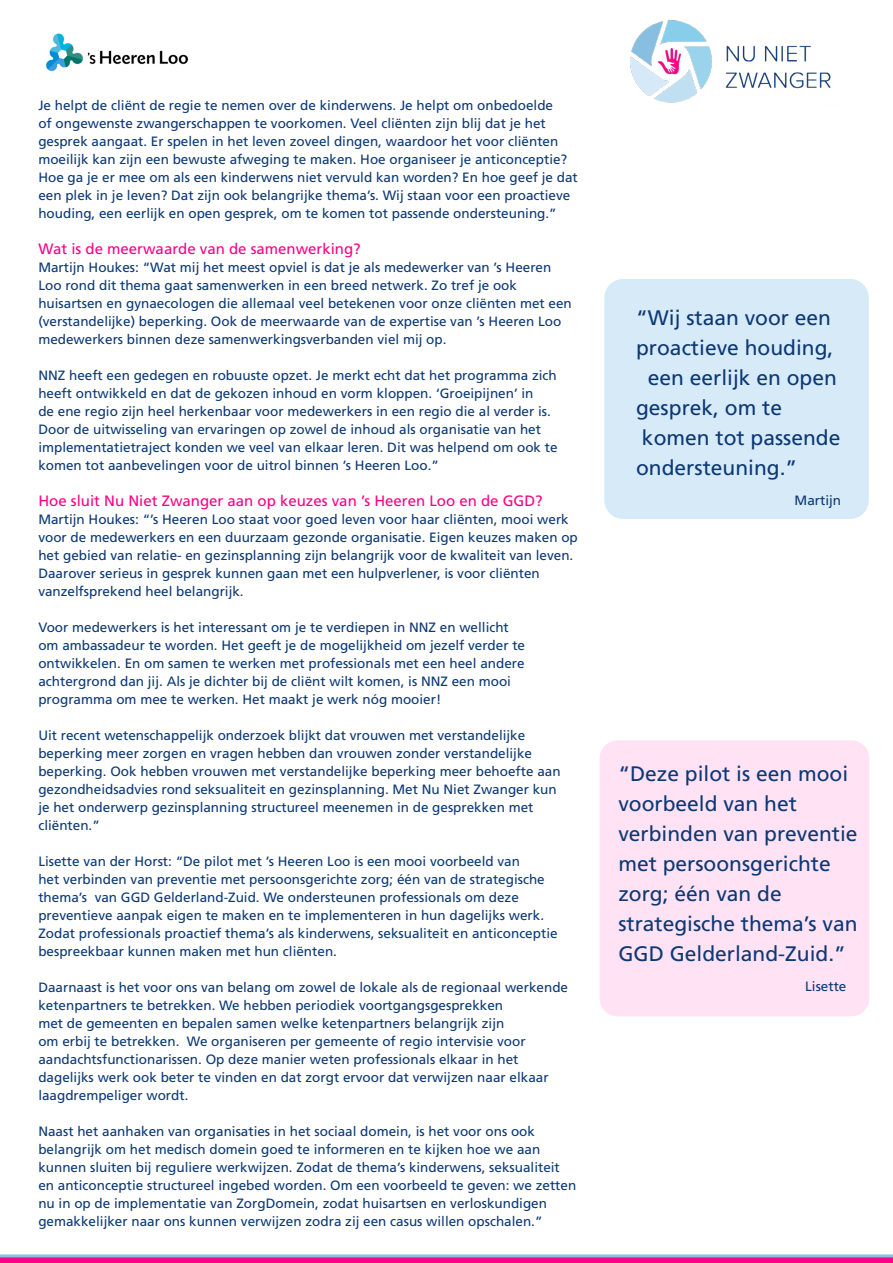
<style>
.page{position:relative;width:893px;height:1263px;background:#fff}
.page>*{position:absolute;margin:0;border:0;box-sizing:border-box;transform-origin:0 0}
.t1{font:21px/30px "Frutiger LT Pro";color:#0c3875}
.t2{font:15px "Frutiger LT Pro";color:#fd0086}
.t3{font:13.5px/18px "Frutiger LT Pro";color:#0c3875}
</style>
<div class="page">
<img style="left:630px;top:20px;width:201px;height:83px">
<div style="left:605px;top:280px;width:263px;height:238px;background:#d7eaf8;border-radius:18px"></div>
<div style="left:604px;top:279px;width:265px;height:240px;border:2px solid #d6e9f8;border-radius:18px"></div>
<svg style="left:0;top:1254px;width:893px;height:9px;background:#d64daa"></svg>
<div style="left:600px;top:740px;width:269px;height:276px;background:#ffe2f4;border-radius:18px"></div>
<img style="left:46px;top:33px;width:142px;height:38px">
<p class="t3" style="left:38px;top:96px;width:541px">Je helpt de cliënt de regie te nemen over de kinderwens. Je helpt om onbedoelde<br>of ongewenste zwangerschappen te voorkomen. Veel cliënten zijn blij dat je het gesprek aangaat. Er spelen in het leven zoveel dingen, waardoor het voor cliënten moeilijk kan zijn een bewuste afweging te maken. Hoe organiseer je anticonceptie?<br>Hoe ga je er mee om als een kinderwens niet vervuld kan worden? En hoe geef je dat een plek in je leven? Dat zijn ook belangrijke thema’s. Wij staan voor een proactieve houding, een eerlijk en open gesprek, om te komen tot passende ondersteuning.”</p>
<p class="t2" style="left:38px;top:240px;width:324px">Wat is de meerwaarde van de samenwerking?</p>
<p class="t3" style="left:38px;top:258px;width:535px">Martijn Houkes: “Wat mij het meest opviel is dat je als medewerker van ’s Heeren Loo rond dit thema gaat samenwerken in een breed netwerk. Zo tref je ook huisartsen en gynaecologen die allemaal veel betekenen voor onze cliënten met een (verstandelijke) beperking. Ook de meerwaarde van de expertise van ’s Heeren Loo medewerkers binnen deze samenwerkingsverbanden viel mij op.</p>
<p class="t3" style="left:38px;top:366px;width:521px">NNZ heeft een gedegen en robuuste opzet. Je merkt echt dat het programma zich heeft ontwikkeld en dat de gekozen inhoud en vorm kloppen. ‘Groeipijnen’ in<br>de ene regio zijn heel herkenbaar voor medewerkers in een regio die al verder is.<br>Door de uitwisseling van ervaringen op zowel de inhoud als organisatie van het implementatietraject konden we veel van elkaar leren. Dit was helpend om ook te komen tot aanbevelingen voor de uitrol binnen ’s Heeren Loo.”</p>
<p class="t2" style="left:38px;top:492px;width:506px">Hoe sluit Nu Niet Zwanger aan op keuzes van ’s Heeren Loo en de GGD?</p>
<p class="t3" style="left:38px;top:510px;width:541px">Martijn Houkes: “’s Heeren Loo staat voor goed leven voor haar cliënten, mooi werk voor de medewerkers en een duurzaam gezonde organisatie. Eigen keuzes maken op het gebied van relatie- en gezinsplanning zijn belangrijk voor de kwaliteit van leven.<br>Daarover serieus in gesprek kunnen gaan met een hulpverlener, is voor cliënten vanzelfsprekend heel belangrijk.</p>
<p class="t3" style="left:38px;top:618px;width:488px">Voor medewerkers is het interessant om je te verdiepen in NNZ en wellicht om ambassadeur te worden. Het geeft je de mogelijkheid om jezelf verder te ontwikkelen. En om samen te werken met professionals met een heel andere achtergrond dan jij. Als je dichter bij de cliënt wilt komen, is NNZ een mooi programma om mee te werken. Het maakt je werk nóg mooier!</p>
<p class="t3" style="left:38px;top:726px;width:524px">Uit recent wetenschappelijk onderzoek blijkt dat vrouwen met verstandelijke beperking meer zorgen en vragen hebben dan vrouwen zonder verstandelijke beperking. Ook hebben vrouwen met verstandelijke beperking meer behoefte aan gezondheidsadvies rond seksualiteit en gezinsplanning. Met Nu Niet Zwanger kun je het onderwerp gezinsplanning structureel meenemen in de gesprekken met cliënten.”</p>
<p class="t3" style="left:38px;top:852px;width:521px">Lisette van der Horst: “De pilot met ’s Heeren Loo is een mooi voorbeeld van<br>het verbinden van preventie met persoonsgerichte zorg; één van de strategische thema’s van GGD Gelderland-Zuid. We ondersteunen professionals om deze preventieve aanpak eigen te maken en te implementeren in hun dagelijks werk.<br>Zodat professionals proactief thema’s als kinderwens, seksualiteit en anticonceptie bespreekbaar kunnen maken met hun cliënten.</p>
<p class="t3" style="left:38px;top:978px;width:531px">Daarnaast is het voor ons van belang om zowel de lokale als de regionaal werkende ketenpartners te betrekken. We hebben periodiek voortgangsgesprekken<br>met de gemeenten en bepalen samen welke ketenpartners belangrijk zijn<br>om erbij te betrekken. We organiseren per gemeente of regio intervisie voor aandachtsfunctionarissen. Op deze manier weten professionals elkaar in het dagelijks werk ook beter te vinden en dat zorgt ervoor dat verwijzen naar elkaar laagdrempeliger wordt.</p>
<p class="t3" style="left:38px;top:1122px;width:539px">Naast het aanhaken van organisaties in het sociaal domein, is het voor ons ook belangrijk om het medisch domein goed te informeren en te kijken hoe we aan kunnen sluiten bij reguliere werkwijzen. Zodat de thema’s kinderwens, seksualiteit en anticonceptie structureel ingebed worden. Om een voorbeeld te geven: we zetten nu in op de implementatie van ZorgDomein, zodat huisartsen en verloskundigen gemakkelijker naar ons kunnen verwijzen zodra zij een casus willen opschalen.”</p>
<h1 class="t1" style="left:636px;top:303px;width:196px">“Wij staan voor een</h1>
<h1 class="t1" style="left:636px;top:333px;width:199px">proactieve houding,</h1>
<h1 class="t1" style="left:648px;top:363px;width:191px">een eerlijk en open</h1>
<h1 class="t1" style="left:636px;top:393px;width:147px">gesprek, om te</h1>
<h1 class="t1" style="left:642px;top:423px;width:200px">komen tot passende</h1>
<h1 class="t1" style="left:636px;top:453px;width:163px">ondersteuning.”</h1>
<p class="t3" style="left:795px;top:492px;width:48px">Martijn</p>
<h1 class="t1" style="left:618px;top:758px;width:241px">“Deze pilot is een mooi voorbeeld van het verbinden van preventie met persoonsgerichte zorg; één van de strategische thema’s van<br>GGD Gelderland-Zuid.”</h1>
<p class="t3" style="left:805px;top:977px;width:43px">Lisette</p>
</div>
